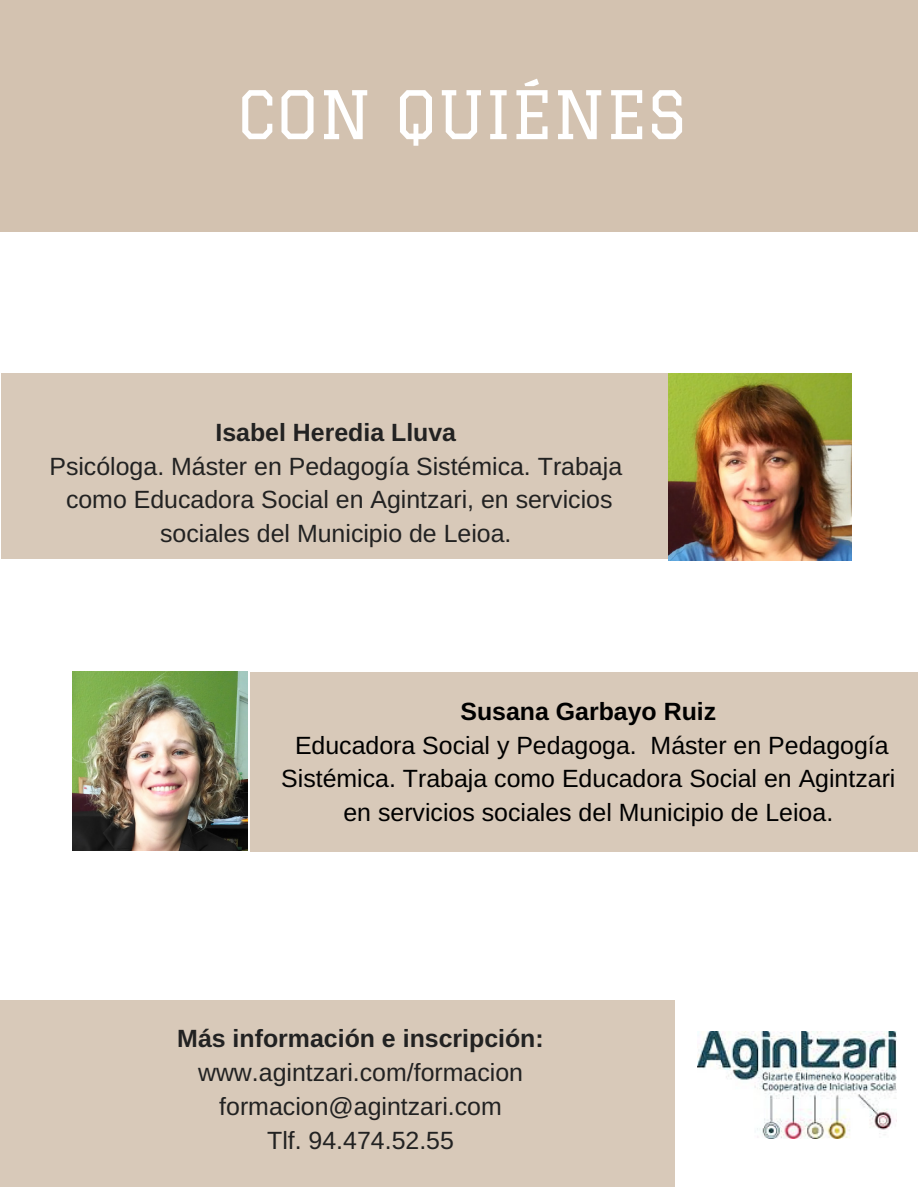
<style>
.page{position:relative;width:918px;height:1187px;background:#fff}
.page>*{position:absolute;margin:0;border:0;box-sizing:border-box;transform-origin:0 0}
.t1{font:65.4px "Graduate";color:#fff}
.t2{font:24.9px/33.8px "Arimo";color:#222;text-align:center}
.t3{font:24.9px/33.8px "Arimo";color:#000;text-align:center}
.t4{font:700 24.9px "Arimo";color:#222}
.t5{font:700 24.9px "Arimo";color:#000}
</style>
<div class="page">
<div style="left:1px;top:374px;width:666px;height:185px;background:#d8c9b9"></div>
<div style="left:250px;top:672px;width:668px;height:179px;background:#d8c9b9"></div>
<img style="left:698px;top:1031px;width:199px;height:107px">
<img style="left:72px;top:671px;width:176px;height:179px">
<img style="left:668px;top:373px;width:184px;height:187px">
<div style="left:0;top:1000px;width:675px;height:186px;background:#d8c9b9"></div>
<div style="left:0;top:0;width:918px;height:231px;background:#d3c2b0"></div>
<h1 class="t1" style="left:237px;top:77px;width:451px">CON QUIÉNES</h1>
<p class="t4" style="left:215px;top:418px;width:242px">Isabel Heredia Lluva</p>
<p class="t2" style="left:49px;top:449px;width:574px">Psicóloga. Máster en Pedagogía Sistémica. Trabaja como Educadora Social en Agintzari, en servicios sociales del Municipio de Leioa.</p>
<p class="t5" style="left:460px;top:697px;width:257px">Susana Garbayo Ruiz</p>
<p class="t3" style="left:281px;top:728px;width:616px">Educadora Social y Pedagoga. Máster en Pedagogía<br>Sistémica. Trabaja como Educadora Social en Agintzari en servicios sociales del Municipio de Leioa.</p>
<p class="t4" style="left:177px;top:1024px;width:368px">Más información e inscripción:</p>
<p class="t2" style="left:198px;top:1055px;width:327px">www.agintzari.com/formacion formacion@agintzari.com<br>Tlf. 94.474.52.55</p>
</div>
